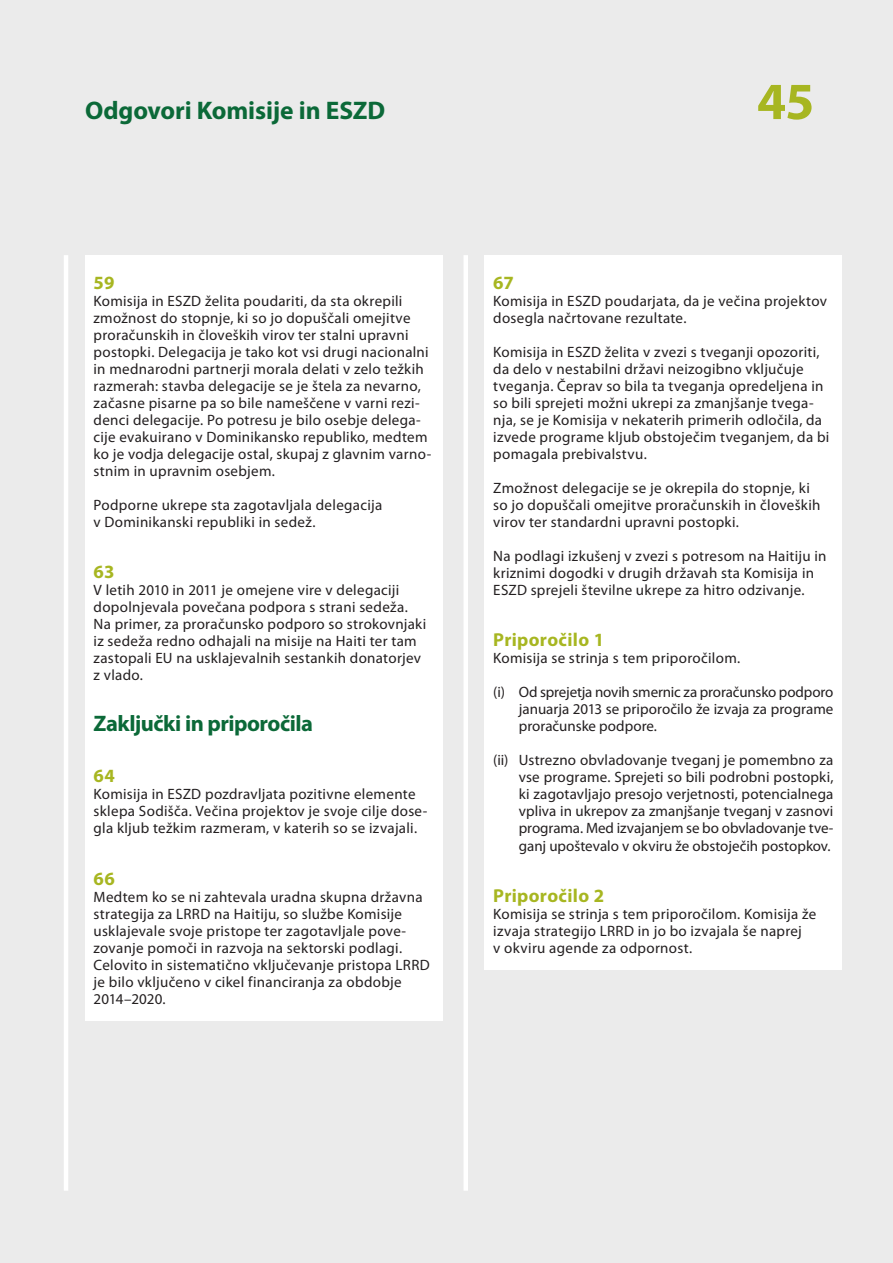
<style>
.page{position:relative;width:893px;height:1263px;background:#ebebeb}
.page>*{position:absolute;margin:0;border:0;box-sizing:border-box;transform-origin:0 0}
.t1{font:700 52.5px "Myriad Pro";color:#a7b621}
.t2{font:700 25.5px "Myriad Pro";letter-spacing:-.005em;color:#0b6938}
.K_02_-_REP_TITRE_1_1{font:700 22.5px "Myriad Pro";letter-spacing:-.02em;color:#0b6938}
.K_03_-_REP_CHIFFRE{font:700 18.75px "Myriad Pro";letter-spacing:.02em;color:#a7b621}
.K_04_-_REP_TEXTE_COU{font:15px/17px "Myriad Pro";letter-spacing:.02em;color:#231f20}
</style>
<div class="page">
<hr style="left:64px;top:255px;width:4px;height:936px;background:#fff">
<div style="left:463px;top:255px;width:5px;height:936px;background:#fff"></div>
<div style="left:485px;top:255px;width:357px;height:714px;background:#fff"></div>
<div style="left:85px;top:255px;width:357px;height:765px;background:#fff"></div>
<h2 class="t2" style="left:85px;top:94px;width:302px">Odgovori Komisije in ESZD</h2>
<p class="K_03_-_REP_CHIFFRE" style="left:94px;top:271px;width:22px">59</p>
<p class="K_04_-_REP_TEXTE_COU" style="left:94px;top:292px;width:339px">Komisija in ESZD želita poudariti, da sta okrepili zmožnost do stopnje, ki so jo dopuščali omejitve proračunskih in človeških virov ter stalni upravni postopki. Delegacija je tako kot vsi drugi nacionalni in mednarodni partnerji morala delati v zelo težkih razmerah: stavba delegacije se je štela za nevarno, začasne pisarne pa so bile nameščene v varni rezi‑ denci delegacije. Po potresu je bilo osebje delega‑ cije evakuirano v Dominikansko republiko, medtem ko je vodja delegacije ostal, skupaj z glavnim varno‑ stnim in upravnim osebjem.</p>
<p class="K_04_-_REP_TEXTE_COU" style="left:94px;top:496px;width:290px">Podporne ukrepe sta zagotavljala delegacija v Dominikanski republiki in sedež.</p>
<p class="K_03_-_REP_CHIFFRE" style="left:94px;top:560px;width:22px">63</p>
<p class="K_04_-_REP_TEXTE_COU" style="left:94px;top:582px;width:334px">V letih 2010 in 2011 je omejene vire v delegaciji dopolnjevala povečana podpora s strani sedeža.<br>Na primer, za proračunsko podporo so strokovnjaki iz sedeža redno odhajali na misije na Haiti ter tam zastopali EU na usklajevalnih sestankih donatorjev z vlado.</p>
<p class="K_02_-_REP_TITRE_1_1" style="left:94px;top:709px;width:221px">Zaključki in priporočila</p>
<p class="K_03_-_REP_CHIFFRE" style="left:94px;top:764px;width:23px">64</p>
<p class="K_04_-_REP_TEXTE_COU" style="left:94px;top:786px;width:335px">Komisija in ESZD pozdravljata pozitivne elemente sklepa Sodišča. Večina projektov je svoje cilje dose‑ gla kljub težkim razmeram, v katerih so se izvajali.</p>
<p class="K_03_-_REP_CHIFFRE" style="left:94px;top:866px;width:23px">66</p>
<p class="K_04_-_REP_TEXTE_COU" style="left:94px;top:888px;width:338px">Medtem ko se ni zahtevala uradna skupna državna strategija za LRRD na Haitiju, so službe Komisije usklajevale svoje pristope ter zagotavljale pove‑ zovanje pomoči in razvoja na sektorski podlagi.<br>Celovito in sistematično vključevanje pristopa LRRD je bilo vključeno v cikel financiranja za obdobje 2014–2020.</p>
<h1 class="t1" style="left:757px;top:67px;width:59px">45</h1>
<p class="K_03_-_REP_CHIFFRE" style="left:493px;top:271px;width:22px">67</p>
<p class="K_04_-_REP_TEXTE_COU" style="left:493px;top:292px;width:335px">Komisija in ESZD poudarjata, da je večina projektov dosegla načrtovane rezultate.</p>
<p class="K_04_-_REP_TEXTE_COU" style="left:493px;top:343px;width:338px">Komisija in ESZD želita v zvezi s tveganji opozoriti, da delo v nestabilni državi neizogibno vključuje tveganja. Čeprav so bila ta tveganja opredeljena in so bili sprejeti možni ukrepi za zmanjšanje tvega‑ nja, se je Komisija v nekaterih primerih odločila, da izvede programe kljub obstoječim tveganjem, da bi pomagala prebivalstvu.</p>
<p class="K_04_-_REP_TEXTE_COU" style="left:493px;top:479px;width:329px">Zmožnost delegacije se je okrepila do stopnje, ki so jo dopuščali omejitve proračunskih in človeških virov ter standardni upravni postopki.</p>
<p class="K_04_-_REP_TEXTE_COU" style="left:493px;top:548px;width:335px">Na podlagi izkušenj v zvezi s potresom na Haitiju in kriznimi dogodki v drugih državah sta Komisija in<br>ESZD sprejeli številne ukrepe za hitro odzivanje.</p>
<p class="K_03_-_REP_CHIFFRE" style="left:493px;top:628px;width:112px">Priporočilo 1</p>
<p class="K_04_-_REP_TEXTE_COU" style="left:493px;top:650px;width:249px">Komisija se strinja s tem priporočilom.</p>
<p class="K_04_-_REP_TEXTE_COU" style="left:519px;top:684px;width:316px;text-align:justify;text-indent:-26px">(i) Od sprejetja novih smernic za proračunsko podporo januarja 2013 se priporočilo že izvaja za programe proračunske podpore.</p>
<p class="K_04_-_REP_TEXTE_COU" style="left:519px;top:752px;width:316px;text-align:justify;text-indent:-26px">(ii) Ustrezno obvladovanje tveganj je pomembno za vse programe. Sprejeti so bili podrobni postopki, ki zagotavljajo presojo verjetnosti, potencialnega vpliva in ukrepov za zmanjšanje tveganj v zasnovi programa. Med izvajanjem se bo obvladovanje tve‑ ganj upoštevalo v okviru že obstoječih postopkov.</p>
<p class="K_03_-_REP_CHIFFRE" style="left:493px;top:883px;width:112px">Priporočilo 2</p>
<p class="K_04_-_REP_TEXTE_COU" style="left:493px;top:905px;width:325px">Komisija se strinja s tem priporočilom. Komisija že izvaja strategijo LRRD in jo bo izvajala še naprej<br>v okviru agende za odpornost.</p>
</div>
